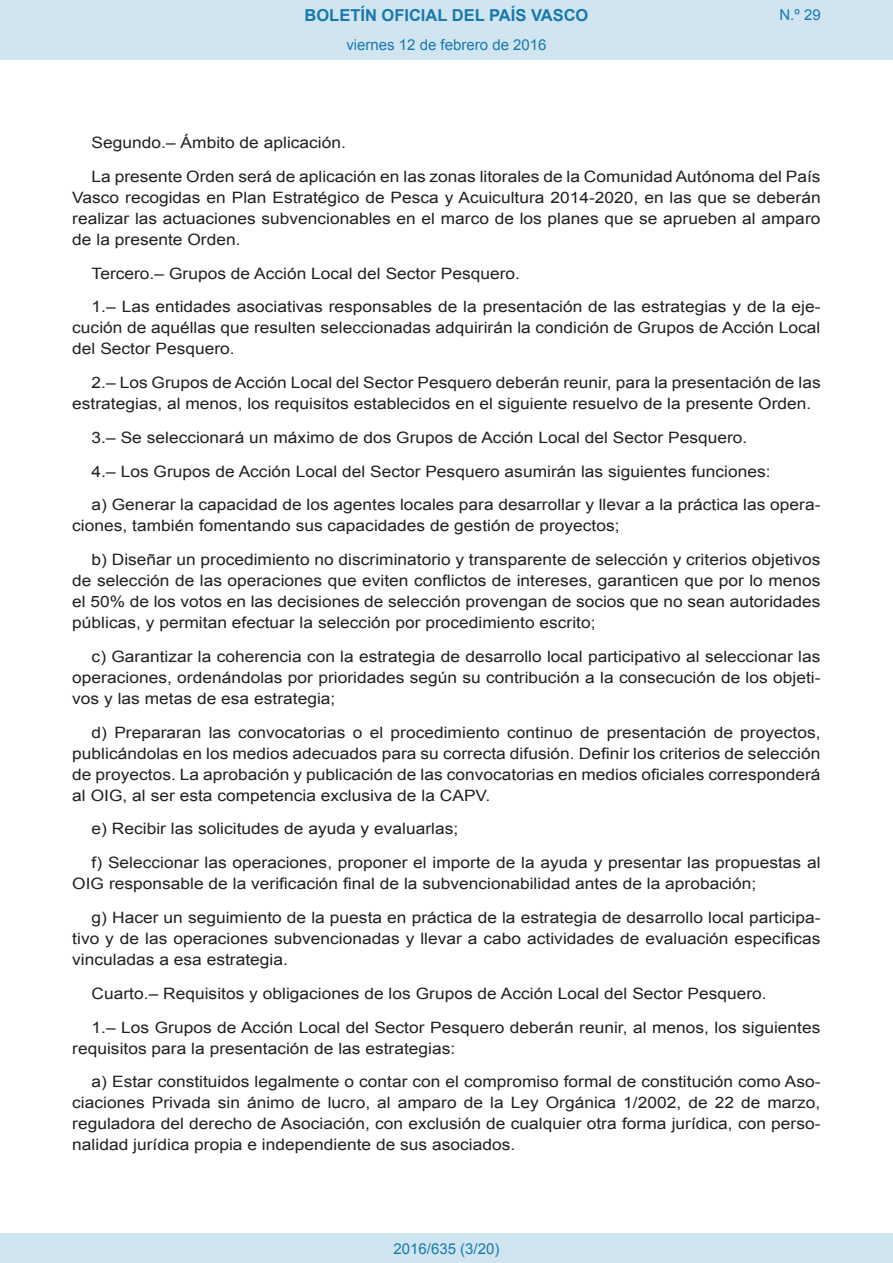
<style>
.page{position:relative;width:893px;height:1263px;background:#fff}
.page>*{position:absolute;margin:0;border:0;box-sizing:border-box;transform-origin:0 0}
.t1{font:700 16.5px "Arial";color:#1879ad}
.BOPVDetalle{font:15.6px/21px "Arial";color:#231f20;text-align:justify;scale:1.11 1}
.Paginacion_Centro{font:15px "Arial";color:#1879ad}
</style>
<div class="page">
<div style="left:0;top:0;width:893px;height:60px;background:#d0e5f0"></div>
<div style="left:0;top:1233px;width:893px;height:30px;background:#d0e5f0"></div>
<p class="t1" style="left:305px;top:4px;width:285px">BOLETÍN OFICIAL DEL PAÍS VASCO</p>
<p class="Paginacion_Centro" style="left:346px;top:35px;width:202px">viernes 12 de febrero de 2016</p>
<p class="Paginacion_Centro" style="left:779px;top:5px;width:43px">N.º 29</p>
<p class="BOPVDetalle" style="left:92px;top:132px;width:231px">Segundo.– Ámbito de aplicación.</p>
<p class="BOPVDetalle" style="left:72px;top:166px;width:676px;text-indent:19px">La presente Orden será de aplicación en las zonas litorales de la Comunidad Autónoma del País Vasco recogidas en Plan Estratégico de Pesca y Acuicultura 2014-2020, en las que se deberán realizar las actuaciones subvencionables en el marco de los planes que se aprueben al amparo de la presente Orden.</p>
<p class="BOPVDetalle" style="left:92px;top:263px;width:387px">Tercero.– Grupos de Acción Local del Sector Pesquero.</p>
<p class="BOPVDetalle" style="left:72px;top:297px;width:676px;text-indent:19px">1.– Las entidades asociativas responsables de la presentación de las estrategias y de la eje&shy;cución de aquéllas que resulten seleccionadas adquirirán la condición de Grupos de Acción Local del Sector Pesquero.</p>
<p class="BOPVDetalle" style="left:72px;top:372px;width:676px;text-indent:19px">2.– Los Grupos de Acción Local del Sector Pesquero deberán reunir, para la presentación de las estrategias, al menos, los requisitos establecidos en el siguiente resuelvo de la presente Orden.</p>
<p class="BOPVDetalle" style="left:92px;top:427px;width:592px">3.– Se seleccionará un máximo de dos Grupos de Acción Local del Sector Pesquero.</p>
<p class="BOPVDetalle" style="left:92px;top:461px;width:613px">4.– Los Grupos de Acción Local del Sector Pesquero asumirán las siguientes funciones:</p>
<p class="BOPVDetalle" style="left:72px;top:495px;width:676px;text-indent:19px">a) Generar la capacidad de los agentes locales para desarrollar y llevar a la práctica las opera&shy;ciones, también fomentando sus capacidades de gestión de proyectos;</p>
<p class="BOPVDetalle" style="left:72px;top:549px;width:676px;text-indent:19px">b) Diseñar un procedimiento no discriminatorio y transparente de selección y criterios objetivos de selección de las operaciones que eviten conflictos de intereses, garanticen que por lo menos el 50% de los votos en las decisiones de selección provengan de socios que no sean autoridades públicas, y permitan efectuar la selección por procedimiento escrito;</p>
<p class="BOPVDetalle" style="left:72px;top:646px;width:676px;text-indent:19px">c) Garantizar la coherencia con la estrategia de desarrollo local participativo al seleccionar las operaciones, ordenándolas por prioridades según su contribución a la consecución de los objeti&shy;vos y las metas de esa estrategia;</p>
<p class="BOPVDetalle" style="left:72px;top:722px;width:676px;text-indent:19px">d) Prepararan las convocatorias o el procedimiento continuo de presentación de proyectos, publicándolas en los medios adecuados para su correcta difusión. Definir los criterios de selección de proyectos. La aprobación y publicación de las convocatorias en medios oficiales corresponderá al OIG, al ser esta competencia exclusiva de la CAPV.</p>
<p class="BOPVDetalle" style="left:92px;top:819px;width:332px">e) Recibir las solicitudes de ayuda y evaluarlas;</p>
<p class="BOPVDetalle" style="left:72px;top:852px;width:676px;text-indent:19px">f) Seleccionar las operaciones, proponer el importe de la ayuda y presentar las propuestas al<br>OIG responsable de la verificación final de la subvencionabilidad antes de la aprobación;</p>
<p class="BOPVDetalle" style="left:72px;top:907px;width:676px;text-indent:19px">g) Hacer un seguimiento de la puesta en práctica de la estrategia de desarrollo local participa&shy;tivo y de las operaciones subvencionadas y llevar a cabo actividades de evaluación especificas vinculadas a esa estrategia.</p>
<p class="BOPVDetalle" style="left:92px;top:983px;width:610px">Cuarto.– Requisitos y obligaciones de los Grupos de Acción Local del Sector Pesquero.</p>
<p class="BOPVDetalle" style="left:72px;top:1017px;width:676px;text-indent:19px">1.– Los Grupos de Acción Local del Sector Pesquero deberán reunir, al menos, los siguientes requisitos para la presentación de las estrategias:</p>
<p class="BOPVDetalle" style="left:72px;top:1071px;width:676px;text-indent:19px">a) Estar constituidos legalmente o contar con el compromiso formal de constitución como Aso&shy;ciaciones Privada sin ánimo de lucro, al amparo de la Ley Orgánica 1/2002, de 22 de marzo, reguladora del derecho de Asociación, con exclusión de cualquier otra forma jurídica, con perso&shy;nalidad jurídica propia e independiente de sus asociados.</p>
<p class="Paginacion_Centro" style="left:393px;top:1238px;width:107px">2016/635 (3/20)</p>
</div>
